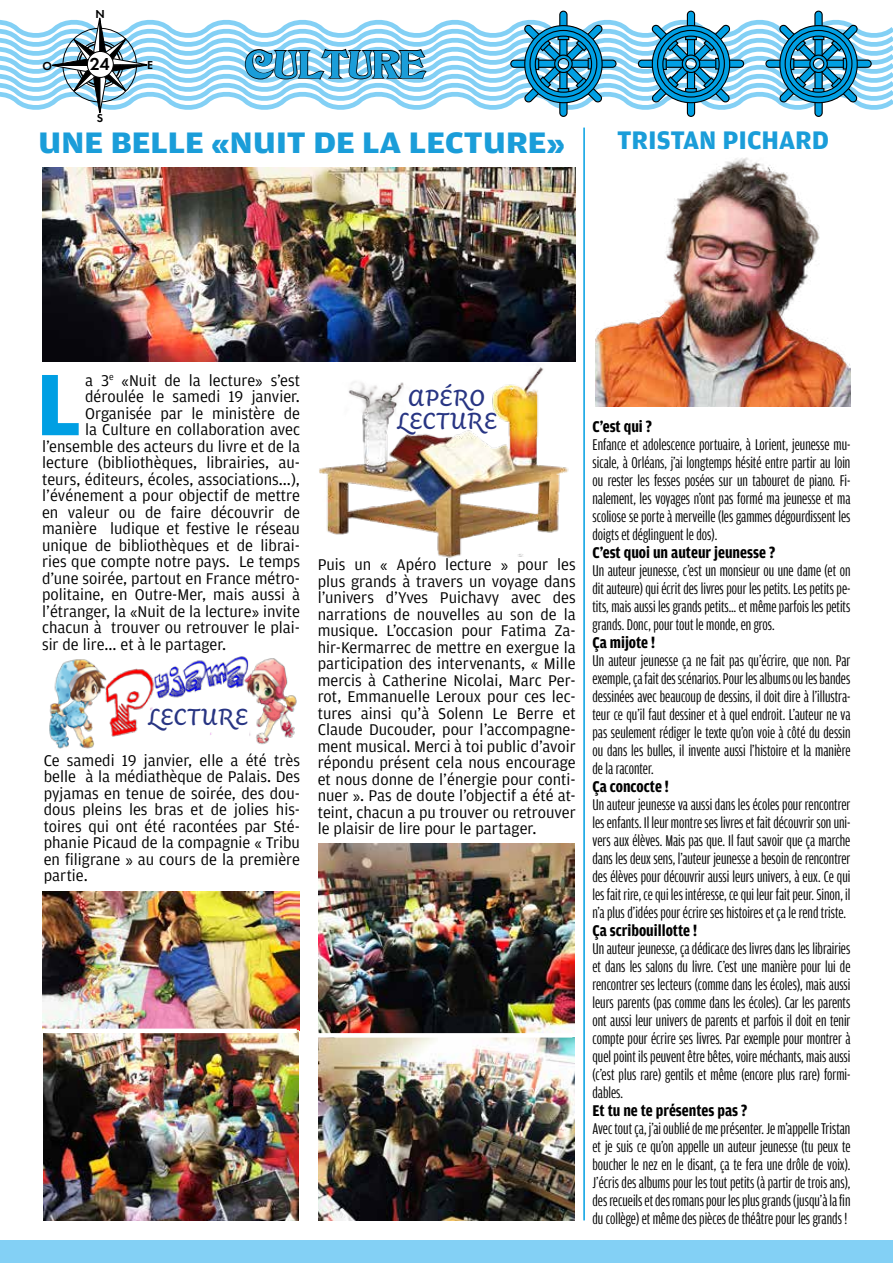
<style>
.page{position:relative;width:893px;height:1263px;background:#fff}
.page>*{position:absolute;margin:0;border:0;box-sizing:border-box;transform-origin:0 0}
.t1{font:700 92.55px "Amplitude";color:#009fe3}
.t2{font:37.5px "Aisha Latin";color:#283583}
.t3{font:37.5px "Deneane";color:#1a9dd9}
.t4{font:700 31.5px "Amplitude Wide";color:#1a9dd9}
.t5{font:700 27px "Amplitude";color:#1a9dd9}
.t6{font:600 18px "Futura PT";color:#000}
.t7{font:16.5px/18px "Amplitude Comp";color:#000;text-align:justify}
.t8{font:16.5px/16.5px "Amplitude";color:#000;text-align:justify}
.t9{font:700 16.5px "Amplitude Cond";color:#000}
.t10{font:600 12px "Futura PT";color:#000}
</style>
<div class="page">
<div style="left:0;top:1241px;width:893px;height:22px;background:#83d0f5"></div>
<img style="left:49px;top:656px;width:248px;height:93px">
<img style="left:319px;top:367px;width:250px;height:191px">
<img style="left:319px;top:844px;width:255px;height:189px">
<img style="left:319px;top:1037px;width:255px;height:183px">
<img style="left:43px;top:891px;width:256px;height:329px">
<img style="left:42px;top:168px;width:534px;height:194px">
<div style="left:42px;top:1028px;width:255px;height:5px;background:#fff"></div>
<svg style="left:319px;top:1033px;width:207px;height:1px"></svg>
<svg style="left:0;top:10px;width:893px;height:107px"></svg>
<img style="left:595px;top:157px;width:255px;height:250px">
<hr style="left:583px;top:128px;width:2px;height:1092px;background:#009fe3">
<p class="t10" style="left:95px;top:6px;width:11px">N</p>
<p class="t6" style="left:90px;top:52px;width:22px">24</p>
<h2 class="t3" style="left:245px;top:42px;width:183px">CULTURE</h2>
<p class="t10" style="left:43px;top:58px;width:11px">O</p>
<p class="t10" style="left:147px;top:58px;width:7px">E</p>
<p class="t10" style="left:97px;top:110px;width:8px">S</p>
<h3 class="t4" style="left:38px;top:125px;width:528px">UNE BELLE «NUIT DE LA LECTURE»</h3>
<h3 class="t5" style="left:617px;top:125px;width:214px">TRISTAN PICHARD</h3>
<h1 class="t1" style="left:36px;top:353px;width:47px">L</h1>
<p class="t8" style="left:85px;top:372px;width:216px">a 3<sup>e</sup> «Nuit de la lecture» s’est</p>
<p class="t8" style="left:85px;top:389px;width:216px">déroulée le samedi 19 janvier.</p>
<p class="t8" style="left:85px;top:405px;width:216px">Organisée par le ministère de</p>
<p class="t8" style="left:85px;top:422px;width:216px">la Culture en collaboration avec</p>
<p class="t8" style="left:42px;top:438px;width:259px">l’ensemble des acteurs du livre et de la</p>
<p class="t8" style="left:42px;top:455px;width:259px">lecture (bibliothèques, librairies, au-</p>
<p class="t8" style="left:42px;top:471px;width:259px">teurs, éditeurs, écoles, associations...),</p>
<p class="t8" style="left:42px;top:488px;width:259px">l’événement a pour objectif de mettre</p>
<p class="t8" style="left:42px;top:504px;width:259px">en valeur ou de faire découvrir de</p>
<p class="t8" style="left:42px;top:521px;width:259px">manière ludique et festive le réseau</p>
<p class="t8" style="left:42px;top:537px;width:259px">unique de bibliothèques et de librai-</p>
<p class="t8" style="left:42px;top:554px;width:259px">ries que compte notre pays. Le temps</p>
<p class="t8" style="left:42px;top:570px;width:259px">d’une soirée, partout en France métro-</p>
<p class="t8" style="left:42px;top:587px;width:259px">politaine, en Outre-Mer, mais aussi à</p>
<p class="t8" style="left:42px;top:603px;width:259px">l’étranger, la «Nuit de la lecture» invite</p>
<p class="t8" style="left:42px;top:620px;width:259px">chacun à trouver ou retrouver le plai-</p>
<p class="t8" style="left:42px;top:636px;width:186px">sir de lire... et à le partager.</p>
<h2 class="t2" style="left:147px;top:690px;width:102px">LECTURE</h2>
<p class="t8" style="left:44px;top:752px;width:258px">Ce samedi 19 janvier, elle a été très belle à la médiathèque de Palais. Des pyjamas en tenue de soirée, des dou&shy;dous pleins les bras et de jolies his&shy;toires qui ont été racontées par Sté&shy;phanie Picaud de la compagnie « Tribu en filigrane » au cours de la première partie.</p>
<h2 class="t2" style="left:408px;top:371px;width:79px">APÉRO</h2>
<h2 class="t2" style="left:396px;top:394px;width:102px">LECTURE</h2>
<p class="t8" style="left:318px;top:557px;width:259px">Puis un « Apéro lecture » pour les plus grands à travers un voyage dans l’univers d’Yves Puichavy avec des narrations de nouvelles au son de la musique. L’occasion pour Fatima Za&shy;hir-Kermarrec de mettre en exergue la participation des intervenants, « Mille mercis à Catherine Nicolai, Marc Per&shy;rot, Emmanuelle Leroux pour ces lec&shy;tures ainsi qu’à Solenn Le Berre et Claude Ducouder, pour l’accompagne&shy;ment musical. Merci à toi public d’avoir répondu présent cela nous encourage et nous donne de l’énergie pour conti&shy;nuer ». Pas de doute l’objectif a été at&shy;teint, chacun a pu trouver ou retrouver le plaisir de lire pour le partager.</p>
<p class="t9" style="left:592px;top:418px;width:61px">C’est qui ?</p>
<p class="t7" style="left:592px;top:436px;width:260px">Enfance et adolescence portuaire, à Lorient, jeunesse mu&shy;sicale, à Orléans, j’ai longtemps hésité entre partir au loin ou rester les fesses posées sur un tabouret de piano. Fi&shy;nalement, les voyages n’ont pas formé ma jeunesse et ma scoliose se porte à merveille (les gammes dégourdissent les doigts et déglinguent le dos).</p>
<p class="t9" style="left:592px;top:544px;width:184px">C’est quoi un auteur jeunesse ?</p>
<p class="t7" style="left:592px;top:562px;width:259px">Un auteur jeunesse, c’est un monsieur ou une dame (et on dit auteure) qui écrit des livres pour les petits. Les petits pe&shy;tits, mais aussi les grands petits… et même parfois les petits grands. Donc, pour tout le monde, en gros.</p>
<p class="t9" style="left:592px;top:634px;width:64px">Ça mijote !</p>
<p class="t7" style="left:592px;top:652px;width:260px">Un auteur jeunesse ça ne fait pas qu’écrire, que non. Par exemple, ça fait des scénarios. Pour les albums ou les bandes dessinées avec beaucoup de dessins, il doit dire à l’illustra&shy;teur ce qu’il faut dessiner et à quel endroit. L’auteur ne va pas seulement rédiger le texte qu’on voie à côté du dessin ou dans les bulles, il invente aussi l’histoire et la manière de la raconter.</p>
<p class="t9" style="left:592px;top:778px;width:78px">Ça concocte !</p>
<p class="t7" style="left:592px;top:796px;width:259px">Un auteur jeunesse va aussi dans les écoles pour rencontrer les enfants. Il leur montre ses livres et fait découvrir son uni&shy;vers aux élèves. Mais pas que. Il faut savoir que ça marche dans les deux sens, l’auteur jeunesse a besoin de rencontrer des élèves pour découvrir aussi leurs univers, à eux. Ce qui les fait rire, ce qui les intéresse, ce qui leur fait peur. Sinon, il n’a plus d’idées pour écrire ses histoires et ça le rend triste.</p>
<p class="t9" style="left:592px;top:922px;width:106px">Ça scribouillotte !</p>
<p class="t7" style="left:592px;top:940px;width:260px">Un auteur jeunesse, ça dédicace des livres dans les librairies et dans les salons du livre. C’est une manière pour lui de rencontrer ses lecteurs (comme dans les écoles), mais aussi leurs parents (pas comme dans les écoles). Car les parents ont aussi leur univers de parents et parfois il doit en tenir compte pour écrire ses livres. Par exemple pour montrer à quel point ils peuvent être bêtes, voire méchants, mais aussi (c’est plus rare) gentils et même (encore plus rare) formi&shy;dables.</p>
<p class="t9" style="left:592px;top:1102px;width:156px">Et tu ne te présentes pas ?</p>
<p class="t7" style="left:592px;top:1120px;width:260px">Avec tout ça, j’ai oublié de me présenter. Je m’appelle Tristan et je suis ce qu’on appelle un auteur jeunesse (tu peux te boucher le nez en le disant, ça te fera une drôle de voix).<br>J’écris des albums pour les tout petits (à partir de trois ans), des recueils et des romans pour les plus grands (jusqu’à la fin du collège) et même des pièces de théâtre pour les grands !</p>
</div>
